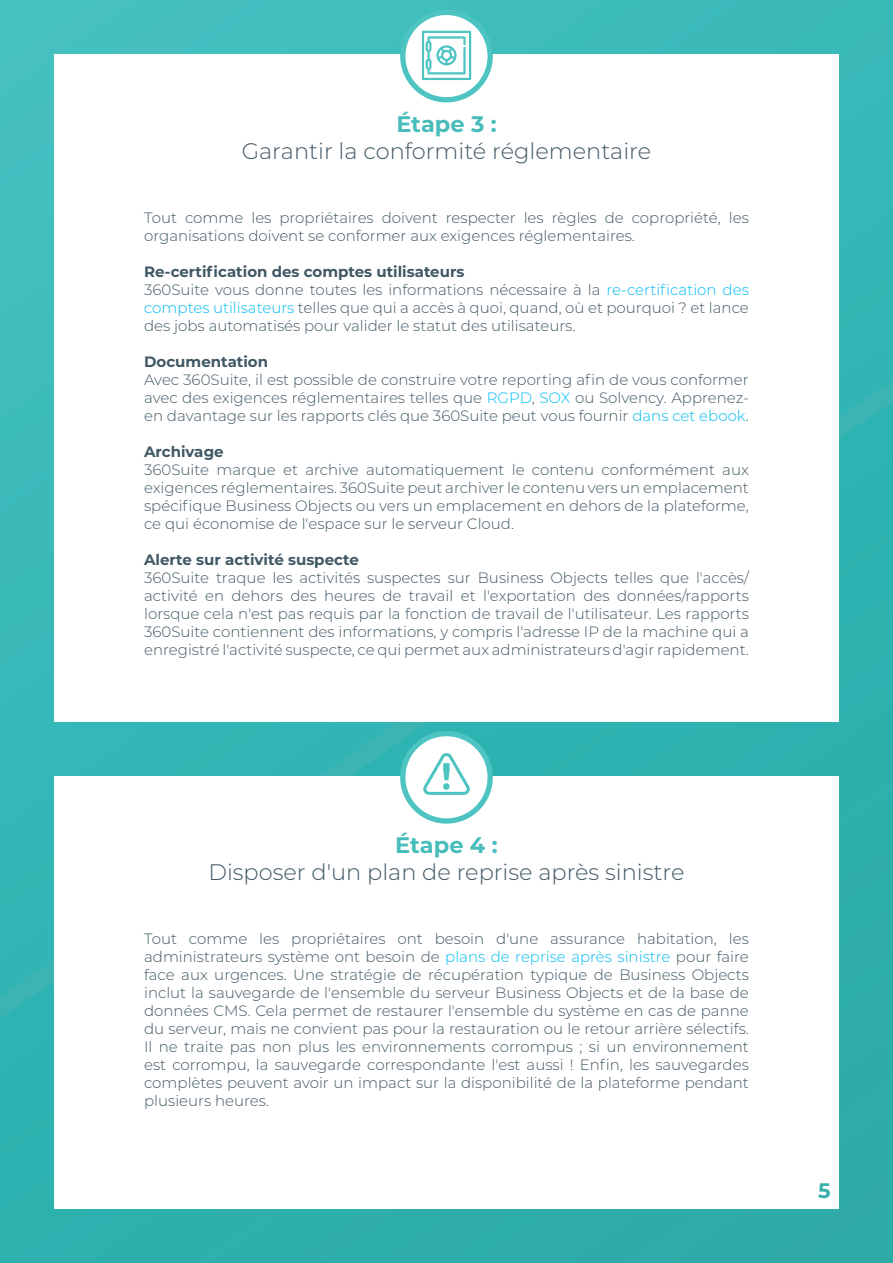
<style>
.page{position:relative;width:893px;height:1263px;background:#fff}
.page>*{position:absolute;margin:0;border:0;box-sizing:border-box;transform-origin:0 0}
.t1{font:300 22.5px "Montserrat";color:#405864}
.t2{font:700 22.5px "Montserrat";color:#48bcba}
.t3{font:700 21px "Montserrat";color:#39afaa}
.t4{font:300 15px/18px "Montserrat";color:#405864;text-align:justify}
.t5{font:700 15px "Montserrat";color:#405864}
.s1{font-weight:700}
.s2{color:#00bcf2}
</style>
<div class="page">
<div style="left:0;top:0;width:893px;height:1263px;background:linear-gradient(to bottom,#3ebdbe,#2badaa)"></div>
<div style="left:54px;top:776px;width:785px;height:433px;background:#fff"></div>
<svg style="left:400px;top:731px;width:93px;height:93px"></svg>
<div style="left:54px;top:54px;width:785px;height:667px;background:#fff"></div>
<svg style="left:400px;top:10px;width:93px;height:92px"></svg>
<h1 class="t2" style="left:396px;top:108px;width:102px">Étape 3 :</h1>
<h1 class="t1" style="left:242px;top:136px;width:411px">Garantir la conformité réglementaire</h1>
<p class="t4" style="left:144px;top:208px;width:606px">Tout comme les propriétaires doivent respecter les règles de copropriété, les organisations doivent se conformer aux exigences réglementaires.</p>
<p class="t4" style="left:144px;top:262px;width:606px;text-align:left"><span class="s1">Re-certification des comptes utilisateurs<br></span>360Suite vous donne toutes les informations nécessaire à la <span class="s2">re-certification des comptes utilisateurs</span> telles que qui a accès à quoi, quand, où et pourquoi ? et lance des jobs automatisés pour valider le statut des utilisateurs.</p>
<p class="t5" style="left:144px;top:351px;width:126px">Documentation</p>
<p class="t4" style="left:144px;top:370px;width:606px">Avec 360Suite, il est possible de construire votre reporting afin de vous conformer avec des exigences réglementaires telles que <span class="s2">RGPD</span>, <span class="s2">SOX</span> ou Solvency. Apprenez&shy;en davantage sur les rapports clés que 360Suite peut vous fournir <span class="s2">dans cet ebook</span>.</p>
<p class="t5" style="left:144px;top:441px;width:81px">Archivage</p>
<p class="t4" style="left:144px;top:460px;width:606px">360Suite marque et archive automatiquement le contenu conformément aux exigences réglementaires. 360Suite peut archiver le contenu vers un emplacement spécifique Business Objects ou vers un emplacement en dehors de la plateforme, ce qui économise de l'espace sur le serveur Cloud.</p>
<p class="t5" style="left:144px;top:549px;width:216px">Alerte sur activité suspecte</p>
<p class="t4" style="left:144px;top:568px;width:606px">360Suite traque les activités suspectes sur Business Objects telles que l'accès/ activité en dehors des heures de travail et l'exportation des données/rapports lorsque cela n'est pas requis par la fonction de travail de l'utilisateur. Les rapports 360Suite contiennent des informations, y compris l'adresse IP de la machine qui a enregistré l'activité suspecte, ce qui permet aux administrateurs d'agir rapidement.</p>
<h1 class="t2" style="left:395px;top:829px;width:104px">Étape 4 :</h1>
<h1 class="t1" style="left:208px;top:857px;width:478px">Disposer d'un plan de reprise après sinistre</h1>
<p class="t4" style="left:144px;top:929px;width:606px">Tout comme les propriétaires ont besoin d'une assurance habitation, les administrateurs système ont besoin de <span class="s2">plans de reprise après sinistre</span> pour faire face aux urgences. Une stratégie de récupération typique de Business Objects inclut la sauvegarde de l'ensemble du serveur Business Objects et de la base de données CMS. Cela permet de restaurer l'ensemble du système en cas de panne du serveur, mais ne convient pas pour la restauration ou le retour arrière sélectifs.<br>Il ne traite pas non plus les environnements corrompus ; si un environnement est corrompu, la sauvegarde correspondante l'est aussi ! Enfin, les sauvegardes complètes peuvent avoir un impact sur la disponibilité de la plateforme pendant plusieurs heures.</p>
<h2 class="t3" style="left:818px;top:1175px;width:14px">5</h2>
</div>
